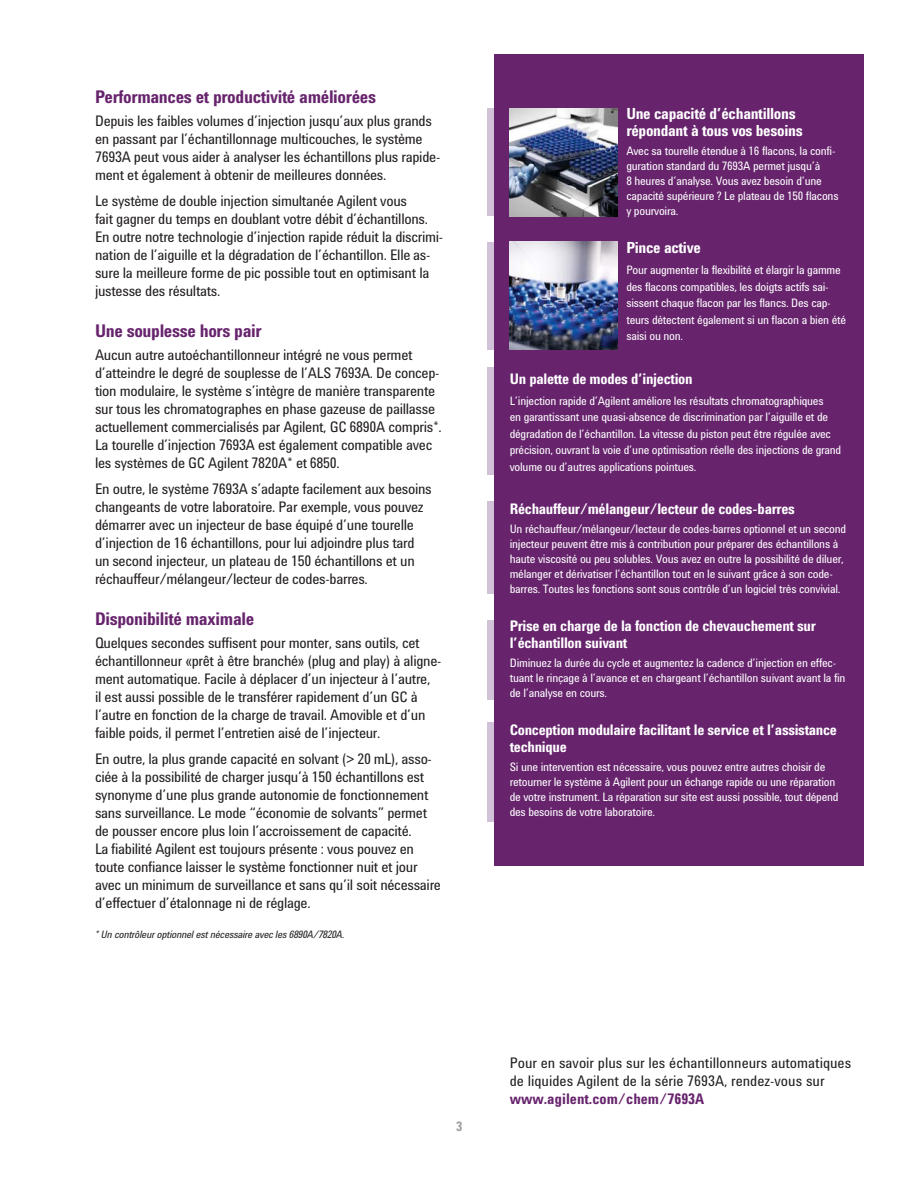
<style>
.page{position:relative;width:918px;height:1188px;background:#fff}
.page>*{position:absolute;margin:0;border:0;box-sizing:border-box;transform-origin:0 0}
.t1{font:700 18px "Agilent Condensed CFF";letter-spacing:-.02em;color:#67246d}
.t2{font:700 15.75px/16.5px "Agilent Condensed CFF";letter-spacing:-.02em;color:#fff}
.t3{font:15px/18px "Agilent Condensed CFF";letter-spacing:-.02em;color:#231f20}
.t4{font:700 15px/16.5px "Agilent Condensed CFF";letter-spacing:-.02em;color:#fff}
.t5{font:15px/18px "Agilent Condensed CFF";color:#231f20}
.t6{font:700 15px "Agilent Condensed CFF";color:#67246d}
.t7{font:700 13.5px "Agilent Condensed CFF";color:#a1a0a4}
.t8{font:12px/15px "Agilent Condensed CFF";letter-spacing:-.02em;color:#fff}
.t9{font:italic 10.5px "Agilent Condensed CFF";letter-spacing:-.02em;color:#231f20}
</style>
<div class="page">
<div style="left:487px;top:722px;width:23px;height:100px;background:#d1c2d8"></div>
<div style="left:487px;top:620px;width:23px;height:80px;background:#d1c2d8"></div>
<div style="left:487px;top:501px;width:23px;height:93px;background:#d1c2d8"></div>
<div style="left:487px;top:367px;width:23px;height:108px;background:#d1c2d8"></div>
<div style="left:487px;top:242px;width:23px;height:108px;background:#d1c2d8"></div>
<div style="left:487px;top:108px;width:23px;height:108px;background:#d1c2d8"></div>
<div style="left:495px;top:54px;width:369px;height:811px;background:#67246d"></div>
<img style="left:510px;top:108px;width:108px;height:108px">
<img style="left:510px;top:242px;width:108px;height:108px">
<p class="t1" style="left:95px;top:91px;width:282px">Performances et productivité améliorées</p>
<p class="t3" style="left:95px;top:113px;width:347px">Depuis les faibles volumes d’injection jusqu’aux plus grands en passant par l’échantillonnage multicouches, le système 7693A peut vous aider à analyser les échantillons plus rapide&shy;ment et également à obtenir de meilleures données.</p>
<p class="t3" style="left:95px;top:194px;width:350px">Le système de double injection simultanée Agilent vous<br>fait gagner du temps en doublant votre débit d’échantillons.<br>En outre notre technologie d’injection rapide réduit la discrimi&shy;nation de l’aiguille et la dégradation de l’échantillon. Elle as&shy;sure la meilleure forme de pic possible tout en optimisant la justesse des résultats.</p>
<p class="t1" style="left:95px;top:325px;width:168px">Une souplesse hors pair</p>
<p class="t3" style="left:95px;top:347px;width:348px">Aucun autre autoéchantillonneur intégré ne vous permet d’atteindre le degré de souplesse de l’ALS 7693A. De concep&shy;tion modulaire, le système s’intègre de manière transparente sur tous les chromatographes en phase gazeuse de paillasse actuellement commercialisés par Agilent, GC 6890A compris*.<br>La tourelle d’injection 7693A est également compatible avec les systèmes de GC Agilent 7820A* et 6850.</p>
<p class="t3" style="left:95px;top:482px;width:338px">En outre, le système 7693A s’adapte facilement aux besoins changeants de votre laboratoire. Par exemple, vous pouvez démarrer avec un injecteur de base équipé d’une tourelle d’injection de 16 échantillons, pour lui adjoindre plus tard un second injecteur, un plateau de 150 échantillons et un réchauffeur/mélangeur/lecteur de codes-barres.</p>
<p class="t1" style="left:95px;top:613px;width:161px">Disponibilité maximale</p>
<p class="t3" style="left:95px;top:635px;width:348px">Quelques secondes suffisent pour monter, sans outils, cet échantillonneur «prêt à être branché» (plug and play) à aligne&shy;ment automatique. Facile à déplacer d’un injecteur à l’autre,<br>il est aussi possible de le transférer rapidement d’un GC à l’autre en fonction de la charge de travail. Amovible et d’un faible poids, il permet l’entretien aisé de l’injecteur.</p>
<p class="t3" style="left:95px;top:752px;width:348px">En outre, la plus grande capacité en solvant (&gt; 20 mL), asso&shy;ciée à la possibilité de charger jusqu’à 150 échantillons est synonyme d’une plus grande autonomie de fonctionnement sans surveillance. Le mode “économie de solvants” permet de pousser encore plus loin l’accroissement de capacité.<br>La fiabilité Agilent est toujours présente : vous pouvez en toute confiance laisser le système fonctionner nuit et jour avec un minimum de surveillance et sans qu’il soit nécessaire d’effectuer d’étalonnage ni de réglage.</p>
<p class="t9" style="left:95px;top:930px;width:251px">* Un contrôleur optionnel est nécessaire avec les 6890A/7820A.</p>
<p class="t7" style="left:456px;top:1122px;width:8px">3</p>
<p class="t2" style="left:626px;top:108px;width:178px">Une capacité d’échantillons répondant à tous vos besoins</p>
<p class="t8" style="left:626px;top:145px;width:214px">Avec sa tourelle étendue à 16 flacons, la confi&shy;guration standard du 7693A permet jusqu’à<br>8 heures d’analyse. Vous avez besoin d’une capacité supérieure ? Le plateau de 150 flacons y pourvoira.</p>
<p class="t2" style="left:626px;top:242px;width:76px">Pince active</p>
<p class="t8" style="left:626px;top:263px;width:221px;line-height:16.5px">Pour augmenter la flexibilité et élargir la gamme des flacons compatibles, les doigts actifs sai&shy;sissent chaque flacon par les flancs. Des cap&shy;teurs détectent également si un flacon a bien été saisi ou non.</p>
<p class="t4" style="left:510px;top:372px;width:184px">Un palette de modes d’injection</p>
<p class="t8" style="left:510px;top:394px;width:333px;line-height:16.5px">L’injection rapide d’Agilent améliore les résultats chromatographiques<br>en garantissant une quasi-absence de discrimination par l’aiguille et de dégradation de l’échantillon. La vitesse du piston peut être régulée avec précision, ouvrant la voie d’une optimisation réelle des injections de grand volume ou d’autres applications pointues.</p>
<p class="t4" style="left:510px;top:502px;width:287px">Réchauffeur/mélangeur/lecteur de codes-barres</p>
<p class="t8" style="left:510px;top:523px;width:338px">Un réchauffeur/mélangeur/lecteur de codes-barres optionnel et un second injecteur peuvent être mis à contribution pour préparer des échantillons à haute viscosité ou peu solubles. Vous avez en outre la possibilité de diluer, mélanger et dérivatiser l’échantillon tout en le suivant grâce à son code&shy;barres. Toutes les fonctions sont sous contrôle d’un logiciel très convivial.</p>
<p class="t4" style="left:510px;top:620px;width:308px">Prise en charge de la fonction de chevauchement sur l’échantillon suivant</p>
<p class="t8" style="left:510px;top:657px;width:337px">Diminuez la durée du cycle et augmentez la cadence d’injection en effec&shy;tuant le rinçage à l’avance et en chargeant l’échantillon suivant avant la fin de l’analyse en cours.</p>
<p class="t4" style="left:510px;top:724px;width:329px">Conception modulaire facilitant le service et l’assistance technique</p>
<p class="t8" style="left:510px;top:761px;width:330px">Si une intervention est nécessaire, vous pouvez entre autres choisir de retourner le système à Agilent pour un échange rapide ou une réparation de votre instrument. La réparation sur site est aussi possible, tout dépend des besoins de votre laboratoire.</p>
<p class="t5" style="left:510px;top:1056px;width:343px">Pour en savoir plus sur les échantillonneurs automatiques de liquides Agilent de la série 7693A, rendez-vous sur</p>
<p class="t6" style="left:510px;top:1094px;width:196px">www.agilent.com/chem/7693A</p>
</div>
